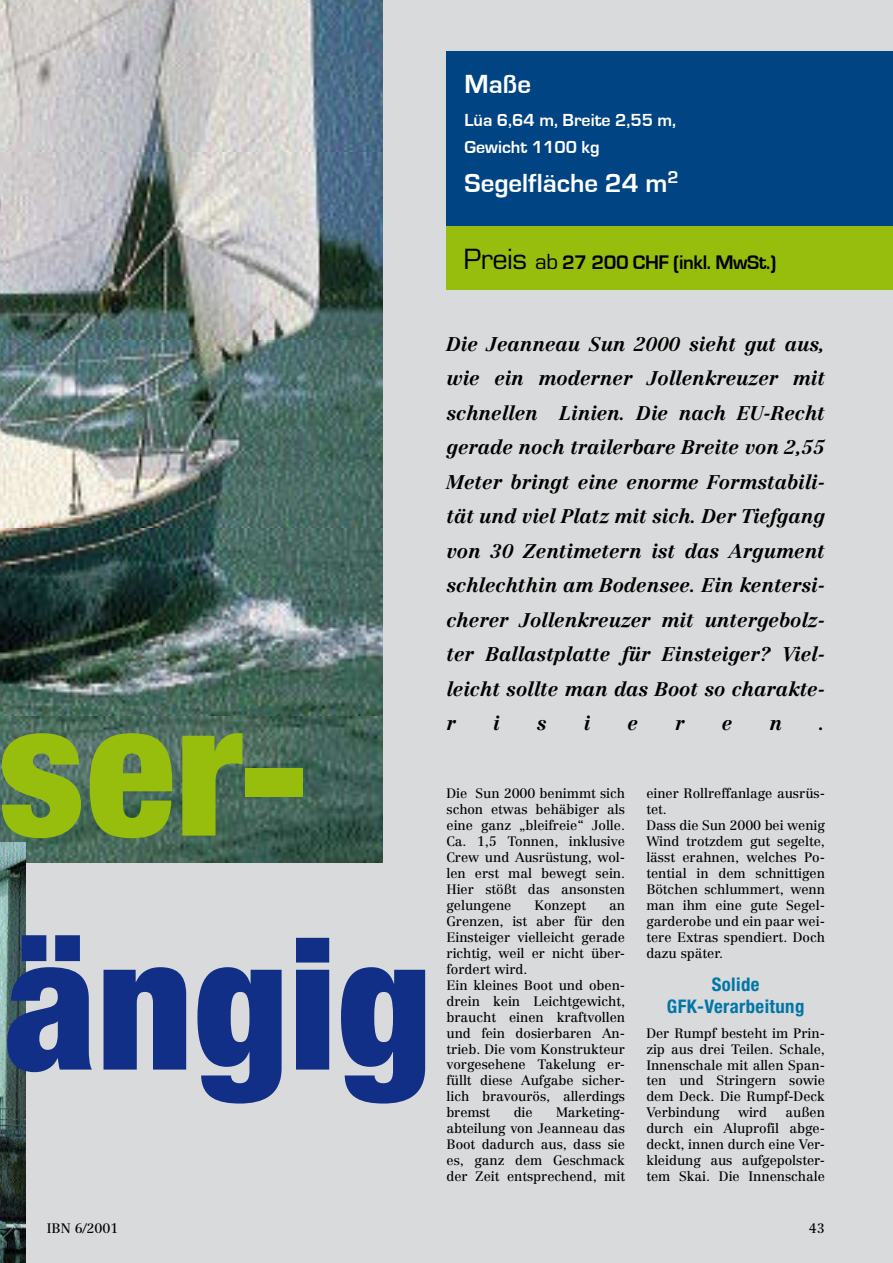
<style>
.page{position:relative;width:893px;height:1263px;background:#d9dadb}
.page>*{position:absolute;margin:0;border:0;box-sizing:border-box;transform-origin:0 0}
.t1{font:900 condensed 184.5px "Helvetica Neue";color:#112f87}
.t2{font:900 condensed 184.5px "Helvetica Neue";color:#97be0d}
.t3{font:700 27px "Eurostile";color:#fff}
.t4{font:700 20.25px "Eurostile";letter-spacing:-.02em;color:#000}
.t5{font:italic 700 19.5px/34.5px "Centennial";color:#000;text-align:justify}
.t6{font:700 condensed 18.75px/22.4px "Helvetica Neue";letter-spacing:.02em;color:#0076a7;text-align:center}
.t7{font:700 18px/27px "Eurostile";color:#fff}
.t8{font:13.5px/15.9px "Centennial";letter-spacing:-.005em;color:#000;text-align:justify}
.s1{font-weight:400;font-size:27px}
.s2{font-weight:400}
</style>
<div class="page">
<img style="left:0;top:0;width:383px;height:862px">
<div style="left:446px;top:51px;width:447px;height:221px;background:#004484"></div>
<div style="left:446px;top:226px;width:447px;height:64px;background:#97be0d"></div>
<img style="left:0;top:842px;width:26px;height:421px">
<h2 class="t3" style="left:464px;top:69px;width:68px">Maße</h2>
<h3 class="t7" style="left:464px;top:107px;width:213px">Lüa 6,64 m, Breite 2,55 m,<br>Gewicht 1100 kg</h3>
<h2 class="t3" style="left:464px;top:168px;width:216px">Segelfläche 24 m<sup>2</sup></h2>
<h3 class="t4" style="left:464px;top:251px;width:314px"><span class="s1">Preis</span> <span class="s2">ab</span> 27 200 CHF (inkl. MwSt.)</h3>
<h1 class="t2" style="left:-1px;top:656px;width:311px">ser-</h1>
<h1 class="t1" style="left:5px;top:890px;width:429px">ängig</h1>
<p class="t5" style="left:446px;top:327px;width:380px">Die Jeanneau Sun 2000 sieht gut aus, wie ein moderner Jollenkreuzer mit schnellen Linien. Die nach EU-Recht gerade noch trailerbare Breite von 2,55<br>Meter bringt eine enorme Formstabili&shy;tät und viel Platz mit sich. Der Tiefgang von 30 Zentimetern ist das Argument schlechthin am Bodensee. Ein kentersi&shy;cherer Jollenkreuzer mit untergebolz&shy;ter Ballastplatte für Einsteiger? Viel&shy;leicht sollte man das Boot so charakte&shy;r</p>
<h3 class="t5" style="left:493px;top:706px;width:8px">i</h3>
<h3 class="t5" style="left:537px;top:706px;width:11px">s</h3>
<h3 class="t5" style="left:584px;top:706px;width:8px">i</h3>
<h3 class="t5" style="left:627px;top:706px;width:12px">e</h3>
<h3 class="t5" style="left:675px;top:706px;width:11px">r</h3>
<h3 class="t5" style="left:722px;top:706px;width:12px">e</h3>
<h3 class="t5" style="left:769px;top:706px;width:14px">n</h3>
<h3 class="t5" style="left:819px;top:706px;width:7px">.</h3>
<p class="t8" style="left:446px;top:786px;width:180px">Die Sun 2000 benimmt sich schon etwas behäbiger als eine ganz „bleifreie“ Jolle.<br>Ca. 1,5 Tonnen, inklusive Crew und Ausrüstung, wol&shy;len erst mal bewegt sein.<br>Hier stößt das ansonsten gelungene</p>
<p class="t8" style="left:534px;top:897px;width:53px">Konzept</p>
<p class="t8" style="left:446px;top:897px;width:180px;text-align:left;text-indent:163px">an<br>Grenzen, ist aber für den<br>Einsteiger vielleicht gerade richtig, weil er nicht über&shy;fordert wird.<br>Ein kleines Boot und oben&shy;drein kein Leichtgewicht, braucht einen kraftvollen und fein dosierbaren An&shy;trieb. Die vom Konstrukteur vorgesehene Takelung er&shy;füllt diese Aufgabe sicher&shy;lich bravourös, allerdings bremst</p>
<p class="t8" style="left:446px;top:1104px;width:180px;text-indent:110px">Marketing&shy;abteilung von Jeanneau das Boot dadurch aus, dass sie es, ganz dem Geschmack der Zeit entsprechend, mit</p>
<p class="t8" style="left:514px;top:1104px;width:20px">die</p>
<p class="t8" style="left:646px;top:786px;width:180px;text-align:left">einer Rollreffanlage ausrüs&shy;tet.<br>Dass die Sun 2000 bei wenig<br>Wind trotzdem gut segelte, lässt erahnen, welches Po&shy;tential in dem schnittigen<br>Bötchen schlummert, wenn man ihm eine gute Segel&shy;garderobe und ein paar wei&shy;tere Extras spendiert. Doch dazu später.</p>
<h3 class="t6" style="left:667px;top:973px;width:139px">Solide<br>GFK-Verarbeitung</h3>
<p class="t8" style="left:646px;top:1025px;width:180px">Der Rumpf besteht im Prin&shy;zip aus drei Teilen. Schale, Innenschale mit allen Span&shy;ten und Stringern sowie dem Deck. Die Rumpf-Deck Verbindung</p>
<p class="t8" style="left:646px;top:1104px;width:180px;text-indent:139px">außen durch ein Aluprofil abge&shy;deckt, innen durch eine Ver&shy;kleidung aus aufgepolster&shy;tem Skai. Die Innenschale</p>
<p class="t8" style="left:738px;top:1104px;width:31px">wird</p>
<p class="t8" style="left:47px;top:1220px;width:73px">IBN 6/2001</p>
<p class="t8" style="left:809px;top:1220px;width:17px">43</p>
</div>
